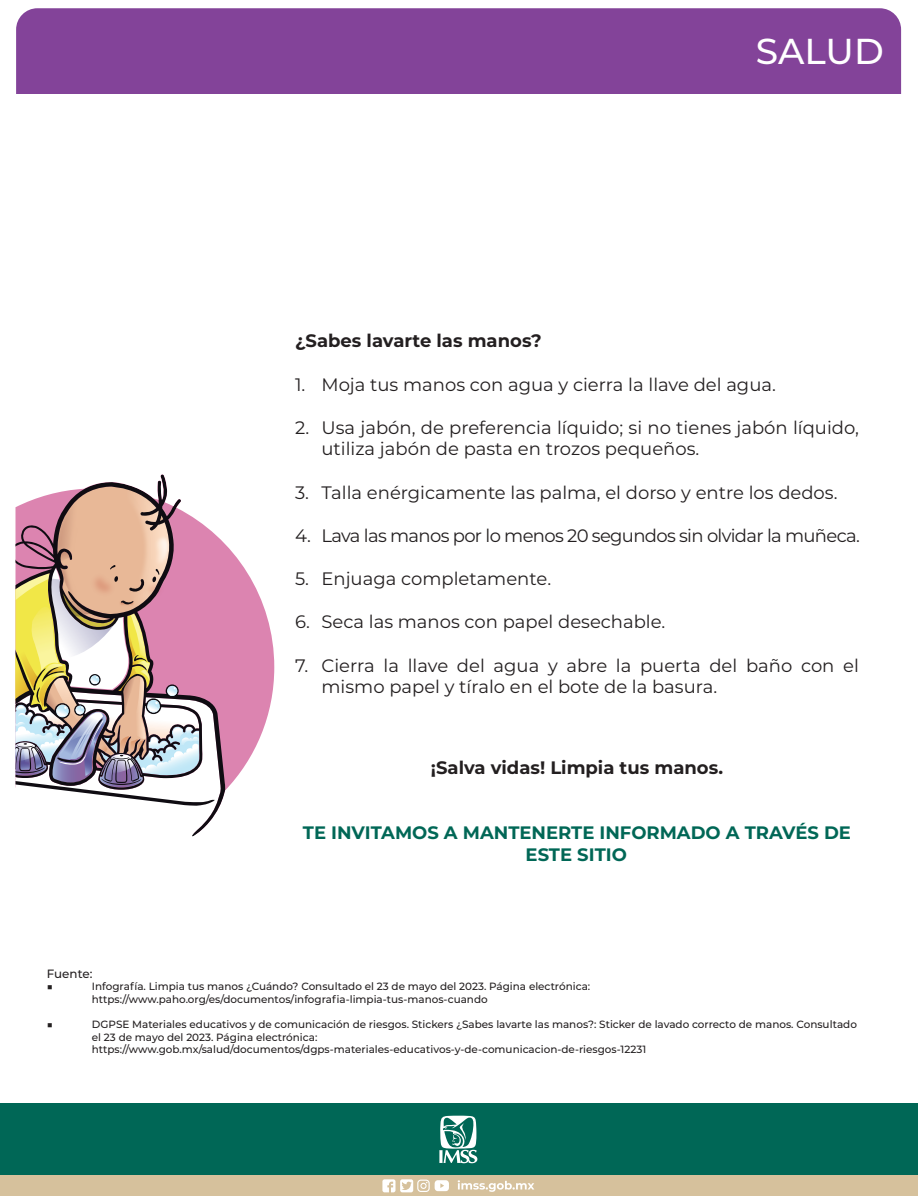
<style>
.page{position:relative;width:918px;height:1196px;background:#fff}
.page>*{position:absolute;margin:0;border:0;box-sizing:border-box;transform-origin:0 0}
.t1{font:500 36px "Montserrat";color:#fff}
.t2{font:18px/21.6px "Montserrat";color:#231f20}
.t3{font:18px "Montserrat";letter-spacing:-.04em;color:#231f20}
.t4{font:700 18px "Montserrat";color:#231f20}
.t5{font:700 18px/21.6px "Montserrat";color:#006756;text-align:center}
.t6{font:500 12px "Montserrat";color:#231f20}
.t7{font:500 10.5px/12.6px "Montserrat";color:#231f20}
</style>
<div class="page">
<div style="left:0;top:1137px;width:918px;height:59px;background:#d6c19c"></div>
<div style="left:0;top:1102px;width:918px;height:72px;background:#006756"></div>
<svg style="left:439px;top:1115px;width:38px;height:48px"></svg>
<svg style="left:458px;top:1180px;width:76px;height:11px"></svg>
<svg style="left:382px;top:1179px;width:67px;height:13px"></svg>
<div style="left:16px;top:8px;width:885px;height:86px;background:#834399"></div>
<svg style="left:226px;top:545px;width:48px;height:245px;fill:#dc84b0"></svg>
<svg style="left:90px;top:474px;width:136px;height:363px"></svg>
<svg style="left:15px;top:486px;width:206px;height:350px"></svg>
<h1 class="t1" style="left:732px;top:26px;width:129px">SALUD</h1>
<h1 class="t1" style="left:756px;top:26px;width:129px">SALUD</h1>
<h2 class="t4" style="left:295px;top:328px;width:248px">¿Sabes lavarte las manos?</h2>
<h2 class="t2" style="left:295px;top:373px;width:482px">1. Moja tus manos con agua y cierra la llave del agua.</h2>
<h2 class="t2" style="left:321px;top:416px;width:539px;text-indent:-26px">2. Usa jabón, de preferencia líquido; si no tienes jabón líquido, utiliza jabón de pasta en trozos pequeños.</h2>
<h2 class="t2" style="left:295px;top:481px;width:544px">3. Talla enérgicamente las palma, el dorso y entre los dedos.</h2>
<h2 class="t3" style="left:295px;top:523px;width:566px">4. Lava las manos por lo menos 20 segundos sin olvidar la muñeca.</h2>
<h2 class="t2" style="left:295px;top:567px;width:258px">5. Enjuaga completamente.</h2>
<h2 class="t2" style="left:295px;top:610px;width:372px">6. Seca las manos con papel desechable.</h2>
<h2 class="t2" style="left:321px;top:653px;width:539px;text-indent:-26px">7. Cierra la llave del agua y abre la puerta del baño con el mismo papel y tíralo en el bote de la basura.</h2>
<h2 class="t4" style="left:431px;top:754px;width:294px">¡Salva vidas! Limpia tus manos.</h2>
<h2 class="t5" style="left:303px;top:821px;width:550px">TE INVITAMOS A MANTENERTE INFORMADO A TRAVÉS DE<br>ESTE SITIO</h2>
<p class="t6" style="left:47px;top:965px;width:47px">Fuente:</p>
<p class="t7" style="left:47px;top:979px;width:8px">■</p>
<p class="t7" style="left:92px;top:979px;width:500px">Infografía. Limpia tus manos ¿Cuándo? Consultado el 23 de mayo del 2023. Página electrónica: https://www.paho.org/es/documentos/infografia-limpia-tus-manos-cuando</p>
<p class="t7" style="left:47px;top:1017px;width:8px">■</p>
<p class="t7" style="left:92px;top:1017px;width:767px">DGPSE Materiales educativos y de comunicación de riesgos. Stickers ¿Sabes lavarte las manos?: Sticker de lavado correcto de manos. Consultado el 23 de mayo del 2023. Página electrónica: https://www.gob.mx/salud/documentos/dgps-materiales-educativos-y-de-comunicacion-de-riesgos-12231</p>
</div>
